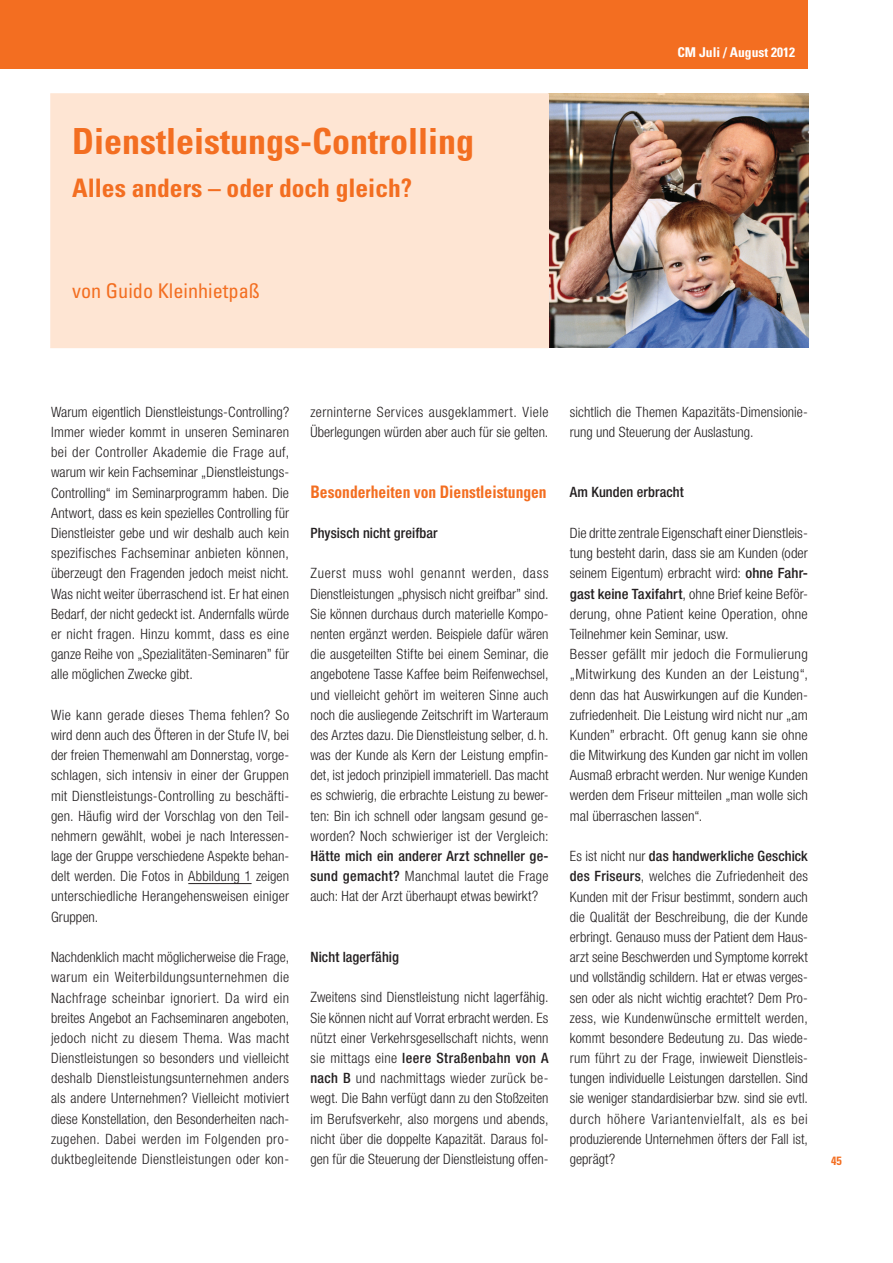
<style>
.page{position:relative;width:893px;height:1263px;background:#fff}
.page>*{position:absolute;margin:0;border:0;box-sizing:border-box;transform-origin:0 0}
.t1{font:700 condensed 36px "Univers LT Std";color:#f36e21}
.t2{font:700 condensed 25.5px "Univers LT Std";color:#f36e21}
.t3{font:condensed 20.25px "Univers LT Std";color:#f36e21}
.t4{font:700 condensed 17.25px "Univers LT Std";color:#f36e21;scale:.9 1}
.t5{font:300 condensed 14.25px/20.2px "Helvetica Neue LT Std";letter-spacing:.005em;color:#231f20;text-align:justify}
.t6{font:300 condensed 14.25px/20.2px "Helvetica Neue LT Std";letter-spacing:.025em;color:#231f20}
.t7{font:500 condensed 14.25px "Helvetica Neue LT Std";letter-spacing:.005em;color:#231f20}
.t8{font:700 condensed 13.5px "Univers LT Std";color:#fff}
.t9{font:700 condensed 12px "Univers LT Std";color:#f36e21}
.s1{font-weight:500}
</style>
<div class="page">
<div style="left:0;top:0;width:808px;height:68px;background:#f36e21"></div>
<hr style="left:188px;top:883px;width:64px;height:1px;background:#231f20">
<img style="left:548px;top:94px;width:260px;height:254px">
<div style="left:51px;top:94px;width:497px;height:254px;background:#fee5d3"></div>
<h1 class="t1" style="left:72px;top:119px;width:404px">Dienstleistungs-Controlling</h1>
<h2 class="t2" style="left:72px;top:172px;width:341px">Alles anders – oder doch gleich?</h2>
<h3 class="t3" style="left:72px;top:278px;width:189px">von Guido Kleinhietpaß</h3>
<p class="t8" style="left:677px;top:43px;width:119px">CM Juli / August 2012</p>
<p class="t5" style="left:51px;top:401px;width:240px">Warum eigentlich Dienstleistungs-Controlling?<br>Immer wieder kommt in unseren Seminaren bei der Controller Akademie die Frage auf, warum wir kein Fachseminar „Dienstleistungs-Controlling“ im Seminarprogramm haben. Die Antwort, dass es kein spezielles Controlling für Dienstleister gebe und wir deshalb auch kein spezifisches Fachseminar anbieten können, überzeugt den Fragenden jedoch meist nicht.<br>Was nicht weiter überraschend ist. Er hat einen Bedarf, der nicht gedeckt ist. Andernfalls würde er nicht fragen. Hinzu kommt, dass es eine ganze Reihe von „Spezialitäten-Seminaren” für alle möglichen Zwecke gibt.</p>
<p class="t5" style="left:51px;top:704px;width:240px;text-align:left">Wie kann gerade dieses Thema fehlen? So wird denn auch des Öfteren in der Stufe IV, bei der freien Themenwahl am Donnerstag, vorge&shy;schlagen, sich intensiv in einer der Gruppen mit Dienstleistungs-Controlling zu beschäfti&shy;gen. Häufig wird der Vorschlag von den Teil&shy;nehmern gewählt, wobei je nach Interessen&shy;lage der Gruppe verschiedene Aspekte behan&shy;delt werden. Die Fotos in Abbildung 1 zeigen unterschiedliche Herangehensweisen einiger Gruppen.</p>
<p class="t5" style="left:51px;top:947px;width:240px">Nachdenklich macht möglicherweise die Frage, warum ein Weiterbildungsunternehmen die Nachfrage scheinbar ignoriert. Da wird ein breites Angebot an Fachseminaren angeboten, jedoch nicht zu diesem Thema. Was macht Dienstleistungen so besonders und vielleicht deshalb Dienstleistungsunternehmen anders als andere Unternehmen? Vielleicht motiviert diese Konstellation, den Besonderheiten nach&shy;zugehen. Dabei werden im Folgenden pro&shy;duktbegleitende Dienstleistungen oder kon-</p>
<p class="t6" style="left:310px;top:401px;width:240px">zerninterne Services ausgeklammert. Viele<br>Überlegungen würden aber auch für sie gelten.</p>
<p class="t4" style="left:310px;top:481px;width:264px">Besonderheiten von Dienstleistungen</p>
<p class="t7" style="left:310px;top:524px;width:129px">Physisch nicht greifbar</p>
<p class="t5" style="left:310px;top:563px;width:240px">Zuerst muss wohl genannt werden, dass Dienstleistungen „physisch nicht greifbar” sind.<br>Sie können durchaus durch materielle Kompo&shy;nenten ergänzt werden. Beispiele dafür wären die ausgeteilten Stifte bei einem Seminar, die angebotene Tasse Kaffee beim Reifenwechsel, und vielleicht gehört im weiteren Sinne auch noch die ausliegende Zeitschrift im Warteraum des Arztes dazu. Die Dienstleistung selber, d. h. was der Kunde als Kern der Leistung empfin&shy;det, ist jedoch prinzipiell immateriell. Das macht es schwierig, die erbrachte Leistung zu bewer&shy;ten: Bin ich schnell oder langsam gesund ge&shy;worden? Noch schwieriger ist der Vergleich:</p>
<p class="t5" style="left:310px;top:846px;width:240px"><span class="s1">Hätte mich ein anderer Arzt schneller ge&shy;sund gemacht?</span> Manchmal lautet die Frage auch: Hat der Arzt überhaupt etwas bewirkt?</p>
<p class="t7" style="left:310px;top:948px;width:90px">Nicht lagerfähig</p>
<p class="t5" style="left:310px;top:987px;width:240px">Zweitens sind Dienstleistung nicht lagerfähig.<br>Sie können nicht auf Vorrat erbracht werden. Es nützt einer Verkehrsgesellschaft nichts, wenn sie mittags eine <span class="s1">leere Straßenbahn von A nach B</span> und nachmittags wieder zurück be&shy;wegt. Die Bahn verfügt dann zu den Stoßzeiten im Berufsverkehr, also morgens und abends, nicht über die doppelte Kapazität. Daraus fol&shy;gen für die Steuerung der Dienstleistung offen-</p>
<p class="t5" style="left:570px;top:401px;width:240px">sichtlich die Themen Kapazitäts-Dimensionie&shy;rung und Steuerung der Auslastung.</p>
<p class="t7" style="left:570px;top:484px;width:116px">Am Kunden erbracht</p>
<p class="t5" style="left:570px;top:523px;width:240px;text-align:left">Die dritte zentrale Eigenschaft einer Dienstleis&shy;tung besteht darin, dass sie am Kunden (oder seinem Eigentum) erbracht wird: <span class="s1">ohne Fahr&shy;gast keine Taxifahrt</span>, ohne Brief keine Beför&shy;derung, ohne Patient keine Operation, ohne Teilnehmer kein Seminar, usw.<br>Besser gefällt mir jedoch die Formulierung „Mitwirkung des Kunden an der Leistung“, denn das hat Auswirkungen auf die Kunden&shy;zufriedenheit. Die Leistung wird nicht nur „am Kunden” erbracht. Oft genug kann sie ohne die Mitwirkung des Kunden gar nicht im vollen Ausmaß erbracht werden. Nur wenige Kunden werden dem Friseur mitteilen „man wolle sich mal überraschen lassen“.</p>
<p class="t5" style="left:570px;top:846px;width:240px">Es ist nicht nur <span class="s1">das handwerkliche Geschick des Friseurs</span>, welches die Zufriedenheit des Kunden mit der Frisur bestimmt, sondern auch die Qualität der Beschreibung, die der Kunde erbringt. Genauso muss der Patient dem Haus&shy;arzt seine Beschwerden und Symptome korrekt und vollständig schildern. Hat er etwas verges&shy;sen oder als nicht wichtig erachtet? Dem Pro&shy;zess, wie Kundenwünsche ermittelt werden, kommt besondere Bedeutung zu. Das wiede&shy;rum führt zu der Frage, inwieweit Dienstleis&shy;tungen individuelle Leistungen darstellen. Sind sie weniger standardisierbar bzw. sind sie evtl. durch höhere Variantenvielfalt, als es bei produzierende Unternehmen öfters der Fall ist, geprägt?</p>
<p class="t9" style="left:831px;top:1154px;width:12px">45</p>
</div>
